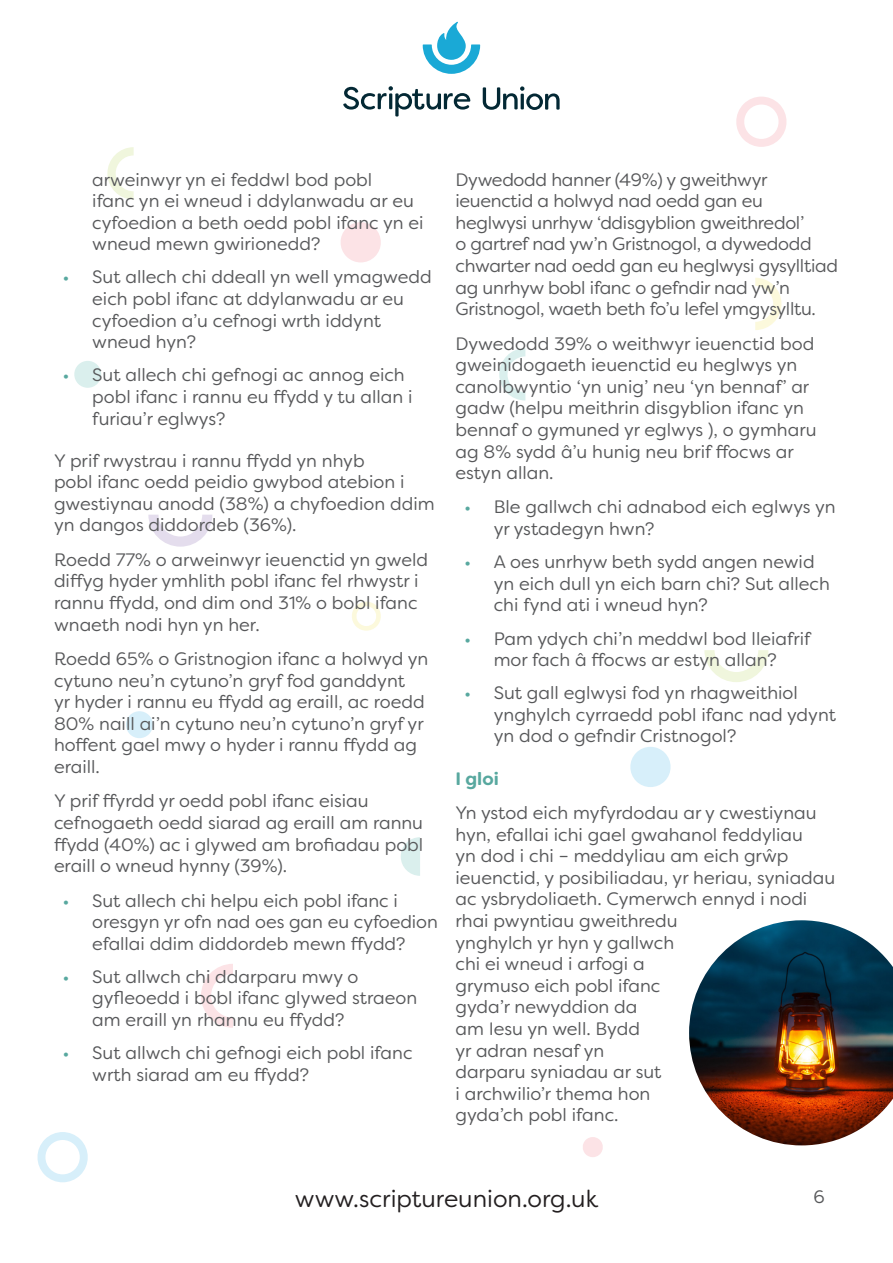
<style>
.page{position:relative;width:893px;height:1263px;background:#fff}
.page>*{position:absolute;margin:0;border:0;box-sizing:border-box;transform-origin:0 0}
.t1{font:24px "Filson Soft";color:#231f20}
.Activity_Text{font:18px/21.6px "Filson Soft";color:#57585a}
.Subhead{font:700 18px "Filson Soft";color:#58a89f}
.s1{color:#58a89f}
</style>
<div class="page">
<svg style="left:704px;top:650px;width:64px;height:32px"></svg>
<svg style="left:126px;top:711px;width:27px;height:27px"></svg>
<svg style="left:630px;top:747px;width:41px;height:40px"></svg>
<svg style="left:755px;top:278px;width:26px;height:52px"></svg>
<svg style="left:341px;top:222px;width:40px;height:40px"></svg>
<svg style="left:148px;top:515px;width:64px;height:32px"></svg>
<svg style="left:201px;top:964px;width:32px;height:64px"></svg>
<svg style="left:499px;top:348px;width:26px;height:52px"></svg>
<svg style="left:107px;top:147px;width:27px;height:53px"></svg>
<svg style="left:352px;top:602px;width:29px;height:29px"></svg>
<svg style="left:401px;top:837px;width:19px;height:39px"></svg>
<svg style="left:74px;top:361px;width:27px;height:27px"></svg>
<svg style="left:736px;top:97px;width:51px;height:50px"></svg>
<svg style="left:37px;top:1132px;width:51px;height:50px"></svg>
<svg style="left:583px;top:1137px;width:20px;height:20px"></svg>
<svg style="left:343px;top:86px;width:127px;height:30px"></svg>
<svg style="left:483px;top:86px;width:77px;height:24px"></svg>
<svg style="left:423px;top:22px;width:57px;height:52px"></svg>
<img style="left:689px;top:920px;width:204px;height:225px">
<p class="Activity_Text" style="left:92px;top:168px;width:333px">arweinwyr yn ei feddwl bod pobl<br>ifanc yn ei wneud i ddylanwadu ar eu cyfoedion a beth oedd pobl ifanc yn ei wneud mewn gwirionedd?</p>
<p class="Activity_Text" style="left:92px;top:266px;width:341px;text-indent:-30px"><span class="s1">•</span> Sut allech chi ddeall yn well ymagwedd eich pobl ifanc at ddylanwadu ar eu cyfoedion a’u cefnogi wrth iddynt wneud hyn?</p>
<p class="Activity_Text" style="left:92px;top:364px;width:322px;text-indent:-30px"><span class="s1">•</span> Sut allech chi gefnogi ac annog eich pobl ifanc i rannu eu ffydd y tu allan i furiau’r eglwys?</p>
<p class="Activity_Text" style="left:54px;top:449px;width:382px">Y prif rwystrau i rannu ffydd yn nhyb<br>pobl ifanc oedd peidio gwybod atebion i gwestiynau anodd (38%) a chyfoedion ddim yn dangos diddordeb (36%).</p>
<p class="Activity_Text" style="left:54px;top:549px;width:376px">Roedd 77% o arweinwyr ieuenctid yn gweld diffyg hyder ymhlith pobl ifanc fel rhwystr i rannu ffydd, ond dim ond 31% o bobl ifanc wnaeth nodi hyn yn her.</p>
<p class="Activity_Text" style="left:54px;top:648px;width:376px">Roedd 65% o Gristnogion ifanc a holwyd yn cytuno neu’n cytuno’n gryf fod ganddynt<br>yr hyder i rannu eu ffydd ag eraill, ac roedd 80% naill ai’n cytuno neu’n cytuno’n gryf yr hoffent gael mwy o hyder i rannu ffydd ag eraill.</p>
<p class="Activity_Text" style="left:54px;top:790px;width:371px">Y prif ffyrdd yr oedd pobl ifanc eisiau cefnogaeth oedd siarad ag eraill am rannu ffydd (40%) ac i glywed am brofiadau pobl eraill o wneud hynny (39%).</p>
<p class="Activity_Text" style="left:92px;top:889px;width:347px;text-indent:-30px"><span class="s1">•</span> Sut allech chi helpu eich pobl ifanc i oresgyn yr ofn nad oes gan eu cyfoedion efallai ddim diddordeb mewn ffydd?</p>
<p class="Activity_Text" style="left:92px;top:966px;width:327px;text-indent:-30px"><span class="s1">•</span> Sut allwch chi ddarparu mwy o gyfleoedd i bobl ifanc glywed straeon am eraill yn rhannu eu ffydd?</p>
<p class="Activity_Text" style="left:92px;top:1042px;width:322px;text-indent:-30px"><span class="s1">•</span> Sut allwch chi gefnogi eich pobl ifanc wrth siarad am eu ffydd?</p>
<p class="Activity_Text" style="left:455px;top:168px;width:384px">Dywedodd hanner (49%) y gweithwyr ieuenctid a holwyd nad oedd gan eu heglwysi unrhyw ‘ddisgyblion gweithredol’<br>o gartref nad yw’n Gristnogol, a dywedodd chwarter nad oedd gan eu heglwysi gysylltiad ag unrhyw bobl ifanc o gefndir nad yw’n Gristnogol, waeth beth fo’u lefel ymgysylltu.</p>
<p class="Activity_Text" style="left:455px;top:332px;width:363px">Dywedodd 39% o weithwyr ieuenctid bod gweinidogaeth ieuenctid eu heglwys yn canolbwyntio ‘yn unig’ neu ‘yn bennaf’ ar gadw (helpu meithrin disgyblion ifanc yn bennaf o gymuned yr eglwys ), o gymharu ag 8% sydd â’u hunig neu brif ffocws ar estyn allan.</p>
<p class="Activity_Text" style="left:494px;top:496px;width:343px;text-indent:-30px"><span class="s1">•</span> Ble gallwch chi adnabod eich eglwys yn yr ystadegyn hwn?</p>
<p class="Activity_Text" style="left:494px;top:551px;width:338px;text-indent:-30px"><span class="s1">•</span> A oes unrhyw beth sydd angen newid yn eich dull yn eich barn chi? Sut allech chi fynd ati i wneud hyn?</p>
<p class="Activity_Text" style="left:464px;top:627px;width:348px;text-align:center"><span class="s1">•</span> Pam ydych chi’n meddwl bod lleiafrif mor fach â ffocws ar estyn allan?</p>
<p class="Activity_Text" style="left:494px;top:682px;width:344px;text-indent:-30px"><span class="s1">•</span> Sut gall eglwysi fod yn rhagweithiol ynghylch cyrraedd pobl ifanc nad ydynt yn dod o gefndir Cristnogol?</p>
<p class="Subhead" style="left:455px;top:767px;width:45px">I gloi</p>
<p class="Activity_Text" style="left:455px;top:802px;width:381px">Yn ystod eich myfyrdodau ar y cwestiynau hyn, efallai ichi gael gwahanol feddyliau<br>yn dod i chi – meddyliau am eich grŵp ieuenctid, y posibiliadau, yr heriau, syniadau ac ysbrydoliaeth. Cymerwch ennyd i nodi rhai pwyntiau gweithredu<br>ynghylch yr hyn y gallwch<br>chi ei wneud i arfogi a<br>grymuso eich pobl ifanc<br>gyda’r newyddion da<br>am Iesu yn well. Bydd<br>yr adran nesaf yn<br>darparu syniadau ar sut<br>i archwilio’r thema hon<br>gyda’ch pobl ifanc.</p>
<h1 class="t1" style="left:295px;top:1184px;width:305px">www.scriptureunion.org.uk</h1>
<p class="Activity_Text" style="left:814px;top:1186px;width:13px">6</p>
</div>
